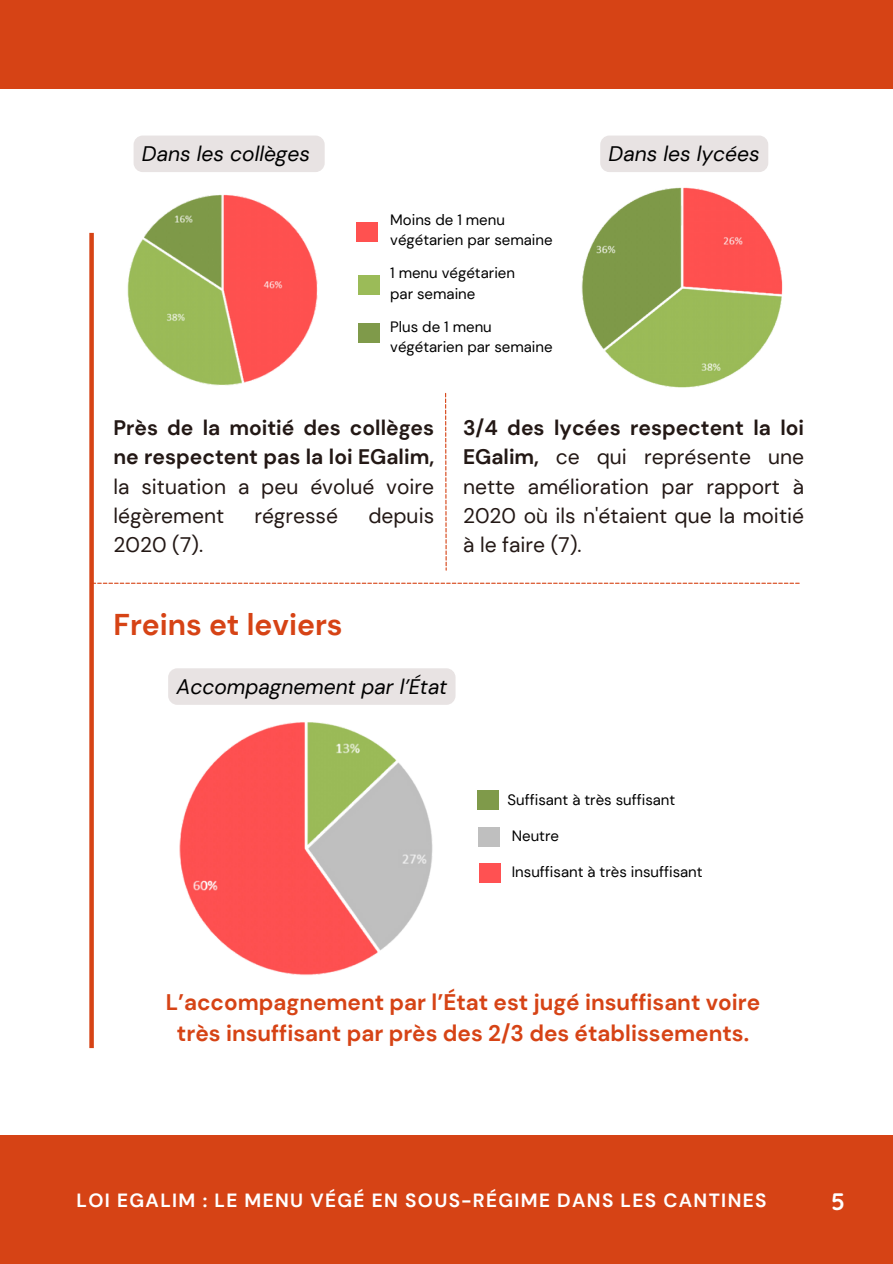
<style>
.page{position:relative;width:893px;height:1264px;background:#fff}
.page>*{position:absolute;margin:0;border:0;box-sizing:border-box;transform-origin:0 0}
.t1{font:700 30px "DM Sans";color:#d64315}
.t2{font:700 24px "Quicksand";color:#fff}
.t3{font:700 22.5px/31.5px "DM Sans";color:#d64315;text-align:center}
.t4{font:21px/29.2px "DM Sans";color:#231815;text-align:justify}
.t5{font:700 21px/29.2px "DM Sans";color:#231815;text-align:justify}
.t6{font:italic 21px "DM Sans";color:#000}
.t7{font:700 19.05px "DM Sans";letter-spacing:.07em;color:#fff}
.t8{font:15px/20.2px "DM Sans";color:#000}
.s1{font-weight:400}
.s2{font-weight:700}
</style>
<div class="page">
<svg style="left:94px;top:582px;width:705px;height:2px"></svg>
<svg style="left:445px;top:393px;width:1px;height:177px"></svg>
<img style="left:89px;top:194px;width:229px;height:192px">
<img style="left:581px;top:166px;width:202px;height:222px">
<img style="left:179px;top:722px;width:254px;height:253px">
<div style="left:133px;top:135px;width:191px;height:37px;background:#e8e3e3;border-radius:9px"></div>
<div style="left:168px;top:668px;width:287px;height:36px;background:#e8e3e3;border-radius:9px"></div>
<div style="left:600px;top:135px;width:168px;height:37px;background:#e8e3e3;border-radius:9px"></div>
<div style="left:477px;top:790px;width:21px;height:19px;background:#7f9a4a"></div>
<div style="left:478px;top:826px;width:21px;height:20px;background:#bfbfbf"></div>
<div style="left:479px;top:863px;width:21px;height:19px;background:#ff5152"></div>
<div style="left:0;top:1135px;width:892px;height:128px;background:#d64315"></div>
<div style="left:0;top:0;width:892px;height:89px;background:#d64315"></div>
<div style="left:89px;top:233px;width:5px;height:815px;background:#d64315"></div>
<div style="left:356px;top:222px;width:21px;height:20px;background:#ff5150"></div>
<div style="left:358px;top:275px;width:21px;height:20px;background:#9bbb58"></div>
<div style="left:358px;top:323px;width:21px;height:20px;background:#7f9a4a"></div>
<p class="t6" style="left:142px;top:140px;width:170px">Dans les collèges</p>
<p class="t8" style="left:390px;top:210px;width:164px">Moins de 1 menu végétarien par semaine</p>
<p class="t8" style="left:390px;top:263px;width:126px">1 menu végétarien par semaine</p>
<h4 class="t8" style="left:390px;top:316px;width:164px">Plus de 1 menu végétarien par semaine</h4>
<p class="t6" style="left:608px;top:140px;width:153px">Dans les lycées</p>
<p class="t5" style="left:113px;top:413px;width:322px">Près de la moitié des collèges ne respectent pas la loi EGalim, <span class="s1">la situation a peu évolué voire légèrement</span></p>
<p class="t4" style="left:254px;top:501px;width:85px">régressé</p>
<p class="t4" style="left:368px;top:501px;width:67px">depuis</p>
<p class="t4" style="left:113px;top:530px;width:91px">2020 (7).</p>
<p class="t4" style="left:463px;top:413px;width:342px"><span class="s2">3/4 des lycées respectent la loi EGalim,</span> ce qui représente une nette amélioration par rapport à 2020 où ils n'étaient que la moitié à le faire (7).</p>
<p class="t1" style="left:113px;top:605px;width:230px">Freins et leviers</p>
<p class="t6" style="left:176px;top:673px;width:272px">Accompagnement par l’État</p>
<p class="t8" style="left:507px;top:789px;width:169px">Suffisant à très suffisant</p>
<p class="t8" style="left:511px;top:825px;width:49px">Neutre</p>
<p class="t8" style="left:511px;top:862px;width:192px">Insuffisant à très insuffisant</p>
<p class="t3" style="left:166px;top:986px;width:596px">L’accompagnement par l’État est jugé insuffisant voire très insuffisant par près des 2/3 des établissements.</p>
<p class="t7" style="left:77px;top:1188px;width:691px">LOI EGALIM : LE MENU VÉGÉ EN SOUS-RÉGIME DANS LES CANTINES</p>
<p class="t2" style="left:831px;top:1185px;width:15px">5</p>
</div>
